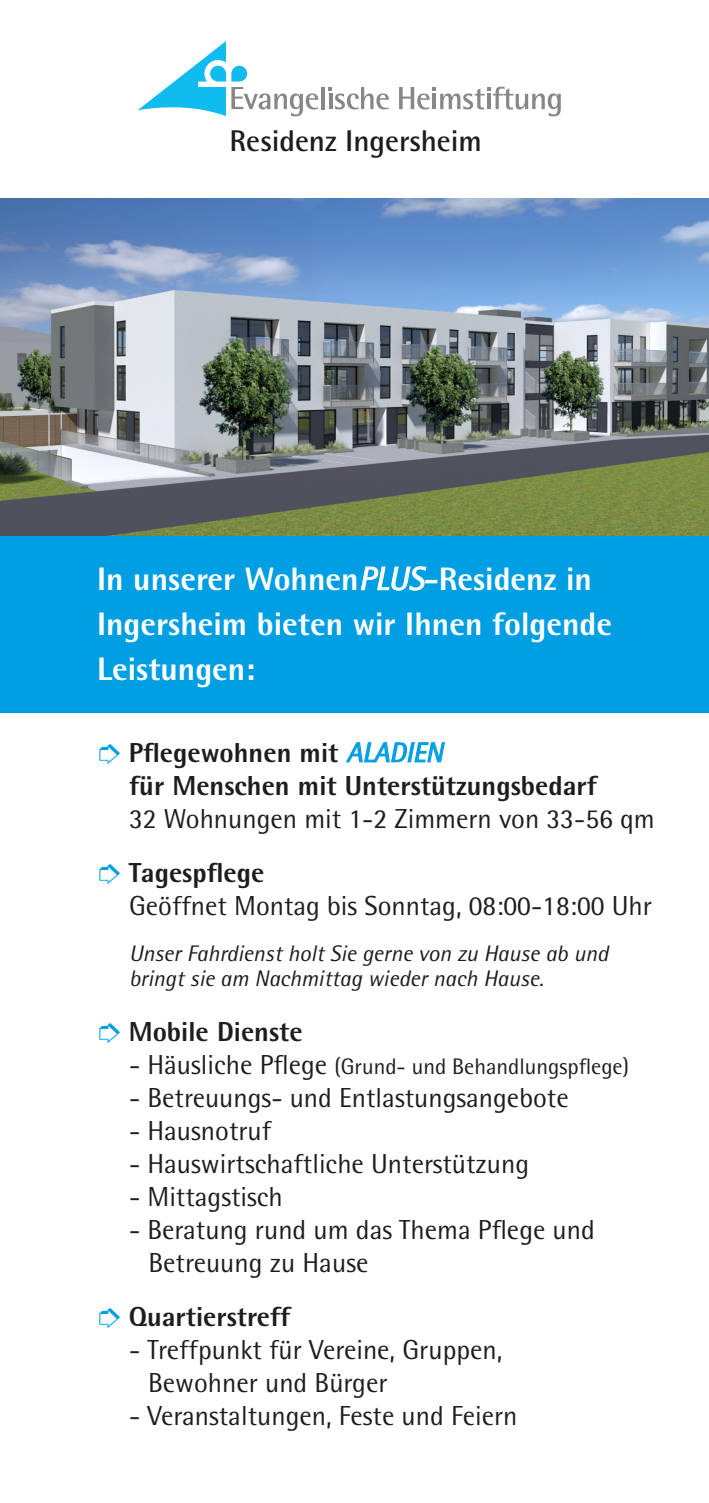
<style>
.page{position:relative;width:709px;height:1503px;background:#fff}
.page>*{position:absolute;margin:0;border:0;box-sizing:border-box;transform-origin:0 0}
.t1{font:800 32.5px/45px "Rotis Semi Sans Std";color:#fff}
.t2{font:700 30px "Rotis Semi Sans Std";color:#1d1d1b}
.t3{font:27.5px/33px "Rotis Semi Sans Std";color:#1d1d1b}
.t4{font:800 27.5px/33px "Rotis Semi Sans Std";color:#1d1d1b}
.t5{font:italic 22.5px/25px "Rotis Semi Sans Std";color:#1d1d1b}
.t6{font:22.5px "Rotis Semi Sans Std";color:#1d1d1b}
.s1{font-weight:400;font-style:italic}
.s2{font-weight:400;font-style:italic;color:#009fe3}
.s3{font-weight:400}
.s4{font-weight:800}
.s5{font-size:27.5px}
</style>
<div class="page">
<div style="left:0;top:512px;width:709px;height:200px;background:#009fe3"></div>
<hr style="left:321px;top:87px;width:3px;height:22px;background:#878787">
<svg style="left:329px;top:87px;width:60px;height:22px"></svg>
<svg style="left:399px;top:87px;width:162px;height:29px"></svg>
<svg style="left:138px;top:41px;width:180px;height:75px"></svg>
<div style="left:231px;top:66px;width:16px;height:15px;background:#10bbef;border-radius:8px"></div>
<svg style="left:346px;top:742px;width:99px;height:21px"></svg>
<img style="left:0;top:198px;width:709px;height:337px">
<svg style="left:360px;top:566px;width:67px;height:25px"></svg>
<p class="t2" style="left:229px;top:123px;width:254px">Residenz Ingersheim</p>
<p class="t1" style="left:97px;top:555px;width:516px">In unserer Wohnen<span class="s1">PLUS</span>-Residenz in<br>Ingersheim bieten wir Ihnen folgende<br>Leistungen:</p>
<p class="t4" style="left:129px;top:735px;width:527px">Pflegewohnen mit <span class="s2">ALADIEN<br></span>für Menschen mit Unterstützungsbedarf<br><span class="s3">32 Wohnungen mit 1-2 Zimmern von 33-56 qm</span></p>
<p class="t3" style="left:129px;top:856px;width:525px"><span class="s4">Tagespflege<br></span>Geöffnet Montag bis Sonntag, 08:00-18:00 Uhr</p>
<p class="t5" style="left:129px;top:940px;width:481px">Unser Fahrdienst holt Sie gerne von zu Hause ab und bringt sie am Nachmittag wieder nach Hause.</p>
<p class="t4" style="left:129px;top:1014px;width:175px">Mobile Dienste</p>
<p class="t6" style="left:129px;top:1052px;width:501px"><span class="s5">- Häusliche Pflege</span> (Grund- und Behandlungspflege)</p>
<p class="t3" style="left:129px;top:1080px;width:441px">- Betreuungs- und Entlastungsangebote</p>
<p class="t3" style="left:129px;top:1113px;width:144px">- Hausnotruf</p>
<p class="t3" style="left:129px;top:1146px;width:401px">- Hauswirtschaftliche Unterstützung</p>
<p class="t3" style="left:129px;top:1179px;width:155px">- Mittagstisch</p>
<p class="t3" style="left:148px;top:1212px;width:448px;text-indent:-19px">- Beratung rund um das Thema Pflege und<br>Betreuung zu Hause</p>
<p class="t4" style="left:129px;top:1299px;width:163px">Quartierstreff</p>
<p class="t3" style="left:148px;top:1332px;width:356px;text-indent:-19px">- Treffpunkt für Vereine, Gruppen,<br>Bewohner und Bürger</p>
<p class="t3" style="left:129px;top:1398px;width:390px">- Veranstaltungen, Feste und Feiern</p>
</div>
